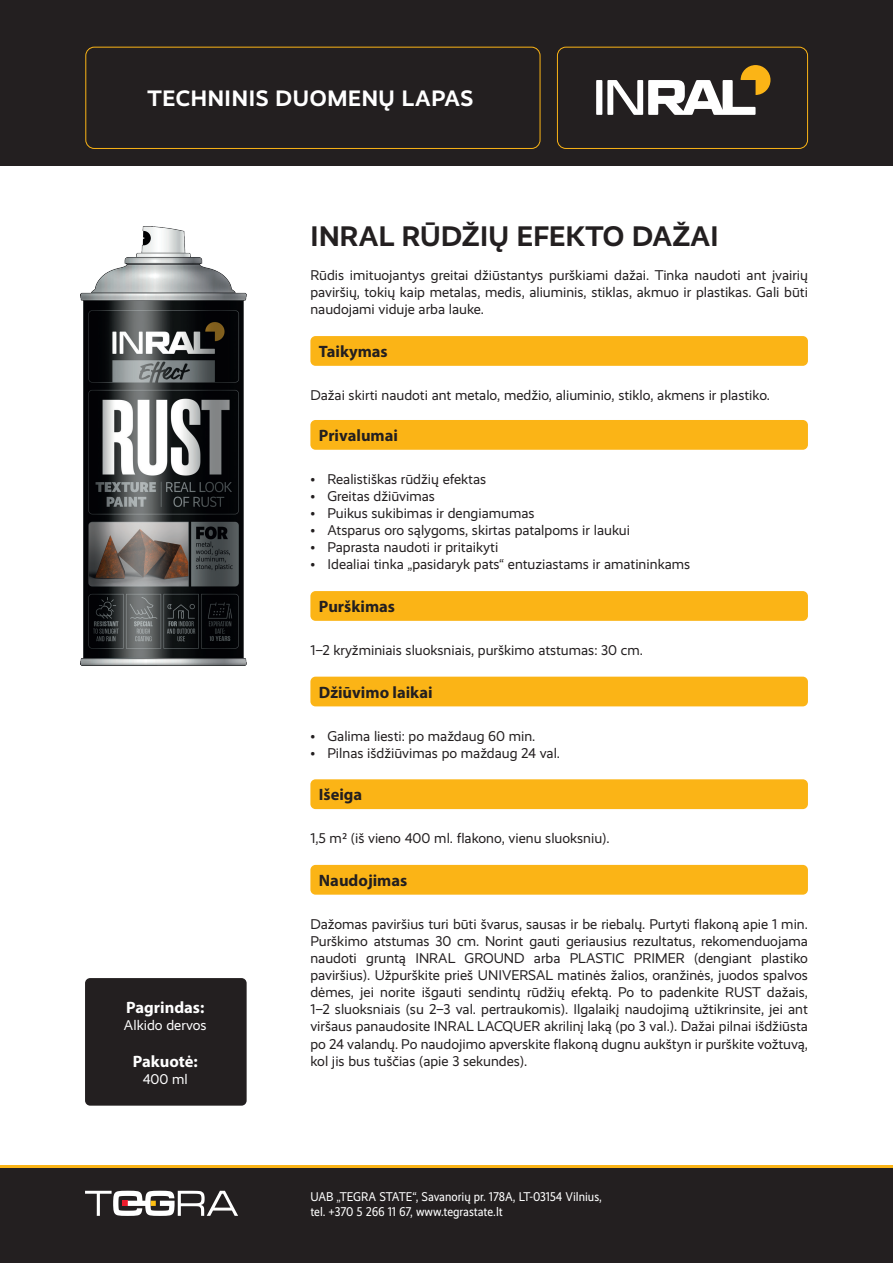
<style>
.page{position:relative;width:893px;height:1263px;background:#fff}
.page>*{position:absolute;margin:0;border:0;box-sizing:border-box;transform-origin:0 0}
.t1{font:700 28.5px "Realist";letter-spacing:.01em;color:#231f20}
.t2{font:700 22.5px "Realist";letter-spacing:.03em;color:#fff}
.t3{font:700 16.5px "Myriad Pro";color:#231f20}
.t4{font:700 16.5px "Myriad Pro";color:#fff}
.t5{font:14.25px/17.1px "Realist";color:#231f20;text-align:justify}
.t6{font:14.25px "Realist";color:#fff}
.t7{font:12.75px/15.3px "Realist Narrow";color:#fff}
</style>
<div class="page">
<div style="left:0;top:1165px;width:893px;height:98px;background:#231f20"></div>
<hr style="left:0;top:1165px;width:893px;height:2px;background:#fbb416">
<svg style="left:85px;top:1191px;width:153px;height:25px"></svg>
<div style="left:0;top:0;width:893px;height:166px;background:#231f20"></div>
<div style="left:85px;top:47px;width:455px;height:102px;border:1px solid #fbb416;border-radius:9px"></div>
<div style="left:557px;top:47px;width:251px;height:102px;border:1px solid #fbb416;border-radius:9px"></div>
<div style="left:596px;top:80px;width:6px;height:35px;background:#fff"></div>
<svg style="left:607px;top:65px;width:163px;height:50px"></svg>
<div style="left:310px;top:336px;width:498px;height:30px;background:#fbb416;border-radius:5px"></div>
<div style="left:310px;top:420px;width:498px;height:30px;background:#fbb416;border-radius:5px"></div>
<div style="left:310px;top:591px;width:498px;height:30px;background:#fbb416;border-radius:5px"></div>
<div style="left:310px;top:677px;width:498px;height:29px;background:#fbb416;border-radius:5px"></div>
<div style="left:310px;top:779px;width:498px;height:30px;background:#fbb416;border-radius:5px"></div>
<div style="left:310px;top:865px;width:498px;height:30px;background:#fbb416;border-radius:5px"></div>
<div style="left:85px;top:978px;width:162px;height:128px;background:#231f20;border-radius:5px"></div>
<img style="left:81px;top:226px;width:165px;height:439px">
<h2 class="t2" style="left:148px;top:86px;width:327px">TECHNINIS DUOMENŲ LAPAS</h2>
<p class="t4" style="left:126px;top:996px;width:80px">Pagrindas:</p>
<p class="t6" style="left:124px;top:1017px;width:84px">Alkido dervos</p>
<p class="t4" style="left:133px;top:1050px;width:67px">Pakuotė:</p>
<p class="t6" style="left:143px;top:1071px;width:47px">400 ml</p>
<h1 class="t1" style="left:311px;top:220px;width:410px">INRAL RŪDŽIŲ EFEKTO DAŽAI</h1>
<p class="t5" style="left:310px;top:267px;width:499px">Rūdis imituojantys greitai džiūstantys purškiami dažai. Tinka naudoti ant įvairių paviršių, tokių kaip metalas, medis, aliuminis, stiklas, akmuo ir plastikas. Gali būti naudojami viduje arba lauke.</p>
<p class="t3" style="left:319px;top:341px;width:70px">Taikymas</p>
<p class="t5" style="left:310px;top:387px;width:461px">Dažai skirti naudoti ant metalo, medžio, aliuminio, stiklo, akmens ir plastiko.</p>
<p class="t3" style="left:319px;top:425px;width:81px">Privalumai</p>
<p class="t5" style="left:310px;top:471px;width:177px">• Realistiškas rūdžių efektas</p>
<p class="t5" style="left:310px;top:488px;width:126px">• Greitas džiūvimas</p>
<p class="t5" style="left:310px;top:505px;width:226px">• Puikus sukibimas ir dengiamumas</p>
<p class="t5" style="left:310px;top:522px;width:321px">• Atsparus oro sąlygoms, skirtas patalpoms ir laukui</p>
<p class="t5" style="left:310px;top:539px;width:189px">• Paprasta naudoti ir pritaikyti</p>
<p class="t5" style="left:310px;top:556px;width:381px">• Idealiai tinka „pasidaryk pats“ entuziastams ir amatininkams</p>
<p class="t3" style="left:319px;top:596px;width:78px">Purškimas</p>
<p class="t5" style="left:310px;top:642px;width:334px">1–2 kryžminiais sluoksniais, purškimo atstumas: 30 cm.</p>
<p class="t3" style="left:319px;top:681px;width:115px">Džiūvimo laikai</p>
<p class="t5" style="left:310px;top:727px;width:227px">• Galima liesti: po maždaug 60 min.</p>
<p class="t5" style="left:310px;top:744px;width:251px">• Pilnas išdžiūvimas po maždaug 24 val.</p>
<p class="t3" style="left:319px;top:784px;width:45px">Išeiga</p>
<p class="t5" style="left:310px;top:830px;width:301px">1,5 m2 (iš vieno 400 ml. flakono, vienu sluoksniu).</p>
<p class="t3" style="left:319px;top:870px;width:90px">Naudojimas</p>
<p class="t5" style="left:310px;top:915px;width:499px">Dažomas paviršius turi būti švarus, sausas ir be riebalų. Purtyti flakoną apie 1 min.<br>Purškimo atstumas 30 cm. Norint gauti geriausius rezultatus, rekomenduojama naudoti gruntą INRAL GROUND arba PLASTIC PRIMER (dengiant plastiko paviršius). Užpurškite prieš UNIVERSAL matinės žalios, oranžinės, juodos spalvos dėmes, jei norite išgauti sendintų rūdžių efektą. Po to padenkite RUST dažais, 1–2 sluoksniais (su 2–3 val. pertraukomis). Ilgalaikį naudojimą užtikrinsite, jei ant viršaus panaudosite INRAL LACQUER akrilinį laką (po 3 val.). Dažai pilnai išdžiūsta po 24 valandų. Po naudojimo apverskite flakoną dugnu aukštyn ir purškite vožtuvą, kol jis bus tuščias (apie 3 sekundes).</p>
<p class="t7" style="left:310px;top:1188px;width:293px">UAB „TEGRA STATE“, Savanorių pr. 178A, LT-03154 Vilnius, tel. +370 5 266 11 67, www.tegrastate.lt</p>
</div>
